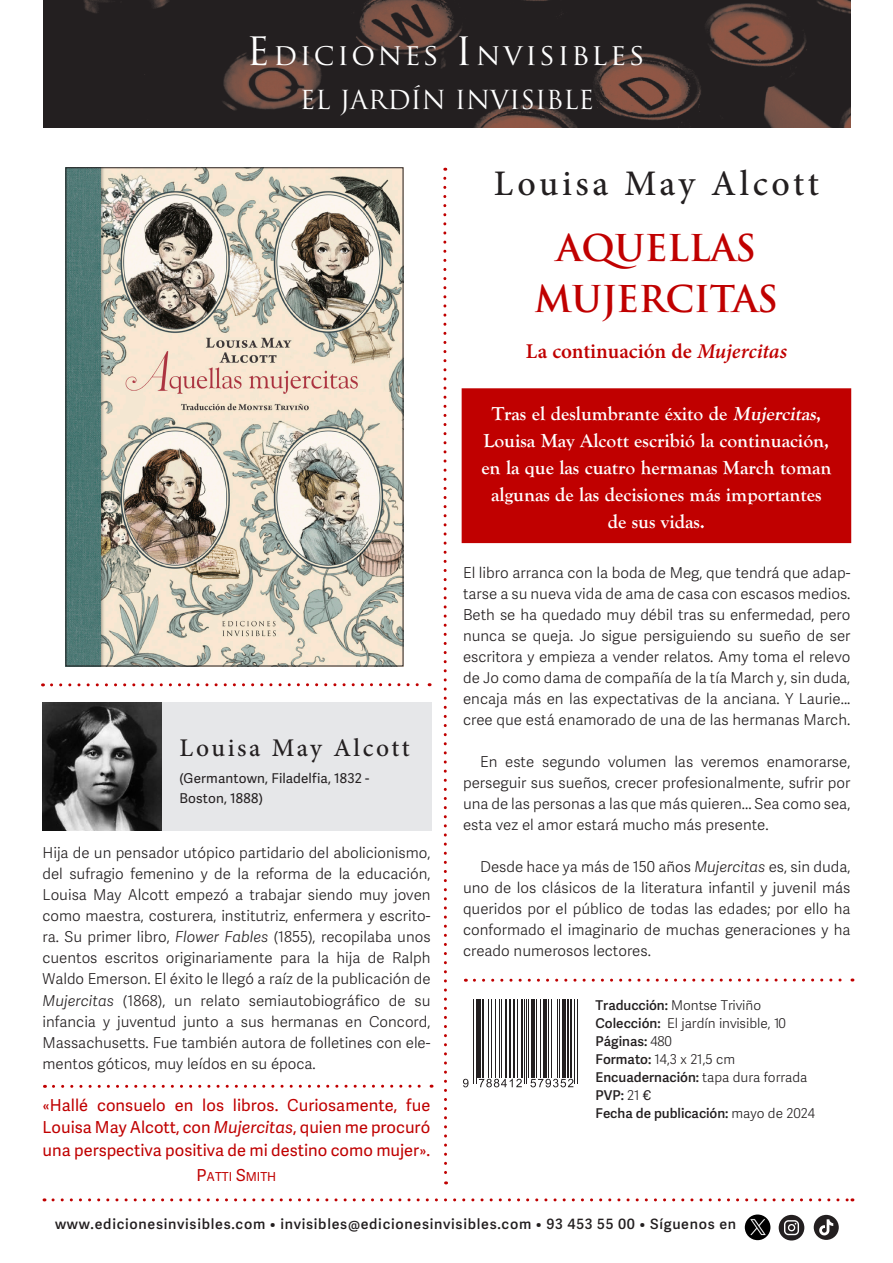
<style>
.page{position:relative;width:893px;height:1263px;background:#fff}
.page>*{position:absolute;margin:0;border:0;box-sizing:border-box;transform-origin:0 0}
.t1{font:700 36px/51px "Trajan Pro";letter-spacing:-.01em;color:#c00000;text-align:center}
.t2{font:500 36px "Minion Pro";letter-spacing:.1em;color:#231f20}
.t3{font:29.4px "Trajan Pro";letter-spacing:.09em;color:#fff}
.t4{font:25.5px "Trajan Pro";color:#fff}
.t5{font:500 25.5px "Minion Pro";letter-spacing:.1em;color:#231f20}
.t6{font:600 21px "Minion Pro";color:#c00000}
.t7{font:700 19.5px "Goudy Old Style T";color:#fff}
.t8{font:16.5px/22.5px "Adelle Sans";color:#c00000;text-align:justify}
.t9{font:300 15px/21px "Adelle Sans";color:#231f20;text-align:justify}
.t10{font:600 14.25px "Adelle Sans";letter-spacing:.05em;color:#231f20}
.t11{font:600 13.5px "Adelle Sans";color:#231f20}
.t12{font:300 13.5px "Adelle Sans";color:#231f20}
.t13{font:13.5px/19.5px "Adelle Sans";letter-spacing:.01em;color:#231f20}
.t14{font:12.3px "Adelle Sans";color:#c00000}
.s1{font-size:38.1px}
.s2{font-style:italic}
.s3{font-size:16.5px}
.s4{font-weight:600}
.s5{font-weight:300}
.s6{font-weight:400}
</style>
<div class="page">
<svg style="left:443px;top:168px;width:5px;height:1016px"></svg>
<svg style="left:479px;top:1079px;width:43px;height:8px"></svg>
<svg style="left:530px;top:1079px;width:43px;height:8px"></svg>
<svg style="left:463px;top:1079px;width:5px;height:8px"></svg>
<hr style="left:473px;top:999px;width:1px;height:85px;background:#231f20">
<hr style="left:476px;top:999px;width:1px;height:85px;background:#231f20">
<hr style="left:478px;top:999px;width:3px;height:78px;background:#231f20">
<hr style="left:482px;top:999px;width:2px;height:78px;background:#231f20">
<hr style="left:488px;top:999px;width:1px;height:78px;background:#231f20">
<hr style="left:491px;top:999px;width:1px;height:78px;background:#231f20">
<hr style="left:495px;top:999px;width:1px;height:78px;background:#231f20">
<hr style="left:499px;top:999px;width:1px;height:78px;background:#231f20">
<hr style="left:501px;top:999px;width:1px;height:78px;background:#231f20">
<hr style="left:505px;top:999px;width:2px;height:78px;background:#231f20">
<hr style="left:509px;top:999px;width:2px;height:78px;background:#231f20">
<hr style="left:513px;top:999px;width:2px;height:78px;background:#231f20">
<hr style="left:517px;top:999px;width:1px;height:78px;background:#231f20">
<hr style="left:521px;top:999px;width:2px;height:78px;background:#231f20">
<hr style="left:524px;top:999px;width:1px;height:85px;background:#231f20">
<hr style="left:526px;top:999px;width:1px;height:85px;background:#231f20">
<hr style="left:528px;top:999px;width:1px;height:78px;background:#231f20">
<hr style="left:532px;top:999px;width:3px;height:78px;background:#231f20">
<hr style="left:536px;top:999px;width:1px;height:78px;background:#231f20">
<hr style="left:540px;top:999px;width:1px;height:78px;background:#231f20">
<hr style="left:544px;top:999px;width:3px;height:78px;background:#231f20">
<hr style="left:548px;top:999px;width:1px;height:78px;background:#231f20">
<hr style="left:551px;top:999px;width:1px;height:78px;background:#231f20">
<hr style="left:557px;top:999px;width:1px;height:78px;background:#231f20">
<hr style="left:559px;top:999px;width:1px;height:78px;background:#231f20">
<hr style="left:562px;top:999px;width:3px;height:78px;background:#231f20">
<hr style="left:567px;top:999px;width:2px;height:78px;background:#231f20">
<hr style="left:570px;top:999px;width:2px;height:78px;background:#231f20">
<hr style="left:574px;top:999px;width:1px;height:85px;background:#231f20">
<hr style="left:577px;top:999px;width:1px;height:85px;background:#231f20">
<img style="left:68px;top:169px;width:333px;height:495px">
<svg style="left:53px;top:1198px;width:800px;height:3px"></svg>
<img style="left:44px;top:0;width:806px;height:128px">
<div style="left:462px;top:389px;width:388px;height:153px;background:#c00000"></div>
<div style="left:462px;top:388px;width:389px;height:155px;border:2px solid #c00000"></div>
<svg style="left:53px;top:1085px;width:379px;height:3px"></svg>
<svg style="left:474px;top:978px;width:379px;height:4px"></svg>
<svg style="left:51px;top:683px;width:379px;height:3px"></svg>
<svg style="left:779px;top:1215px;width:25px;height:25px"></svg>
<svg style="left:814px;top:1215px;width:25px;height:25px"></svg>
<img style="left:745px;top:1214px;width:25px;height:26px;border-radius:13px">
<div style="left:44px;top:702px;width:388px;height:129px;background:#e6e7e9"></div>
<img style="left:43px;top:702px;width:119px;height:129px">
<p class="t3" style="left:246px;top:35px;width:400px"><span class="s1">E</span>diciones <span class="s1">I</span>nvisibles</p>
<p class="t4" style="left:300px;top:83px;width:296px">EL JARDÍN INVISIBLE</p>
<p class="t2" style="left:494px;top:160px;width:326px">Louisa May Alcott</p>
<p class="t1" style="left:535px;top:223px;width:245px">AQUELLAS<br>MUJERCITAS</p>
<p class="t6" style="left:526px;top:336px;width:263px">La continuación de <span class="s2">Mujercitas</span></p>
<p class="t5" style="left:179px;top:731px;width:232px">Louisa May Alcott</p>
<p class="t13" style="left:179px;top:769px;width:191px">(Germantown, Filadelfia, 1832 -<br>Boston, 1888)</p>
<p class="t9" style="left:43px;top:843px;width:390px">Hija de un pensador utópico partidario del abolicionismo, del sufragio femenino y de la reforma de la educación, Louisa May Alcott empezó a trabajar siendo muy joven como maestra, costurera, institutriz, enfermera y escrito&shy;ra. Su primer libro, <span class="s2">Flower Fables</span> (1855), recopilaba unos cuentos escritos originariamente para la hija de Ralph Waldo Emerson. El éxito le llegó a raíz de la publicación de <span class="s2">Mujercitas</span> (1868), un relato semiautobiográfico de su infancia y juventud junto a sus hermanas en Concord, Massachusetts. Fue también autora de folletines con ele&shy;mentos góticos, muy leídos en su época.</p>
<p class="t8" style="left:43px;top:1094px;width:389px">«Hallé consuelo en los libros. Curiosamente, fue Louisa May Alcott, con <span class="s2">Mujercitas</span>, quien me procuró una perspectiva positiva de mi destino como mujer».</p>
<p class="t14" style="left:196px;top:1170px;width:81px"><span class="s3">P</span>atti <span class="s3">S</span>mith</p>
<p class="t7" style="left:492px;top:403px;width:331px">Tras el deslumbrante éxito de <span class="s2">Mujercitas</span>,</p>
<p class="t7" style="left:483px;top:430px;width:347px">Louisa May Alcott escribió la continuación,</p>
<p class="t7" style="left:481px;top:457px;width:352px">en la que las cuatro hermanas March toman</p>
<p class="t7" style="left:491px;top:484px;width:332px">algunas de las decisiones más importantes</p>
<p class="t7" style="left:608px;top:511px;width:99px">de sus vidas.</p>
<p class="t9" style="left:463px;top:562px;width:389px">El libro arranca con la boda de Meg, que tendrá que adap&shy;tarse a su nueva vida de ama de casa con escasos medios.<br>Beth se ha quedado muy débil tras su enfermedad, pero nunca se queja. Jo sigue persiguiendo su sueño de ser escritora y empieza a vender relatos. Amy toma el relevo de Jo como dama de compañía de la tía March y, sin duda, encaja más en las expectativas de la anciana. Y Laurie... cree que está enamorado de una de las hermanas March.</p>
<p class="t9" style="left:463px;top:751px;width:389px;text-indent:17px">En este segundo volumen las veremos enamorarse, perseguir sus sueños, crecer profesionalmente, sufrir por una de las personas a las que más quieren... Sea como sea, esta vez el amor estará mucho más presente.</p>
<p class="t9" style="left:463px;top:856px;width:389px;text-indent:17px">Desde hace ya más de 150 años <span class="s2">Mujercitas</span> es, sin duda, uno de los clásicos de la literatura infantil y juvenil más queridos por el público de todas las edades; por ello ha conformado el imaginario de muchas generaciones y ha creado numerosos lectores.</p>
<p class="t12" style="left:596px;top:998px;width:167px"><span class="s4">Traducción:</span> Montse Triviño</p>
<p class="t12" style="left:596px;top:1016px;width:192px"><span class="s4">Colección:</span> El jardín invisible, 10</p>
<p class="t11" style="left:596px;top:1034px;width:78px">Páginas: <span class="s5">480</span></p>
<p class="t12" style="left:596px;top:1052px;width:141px"><span class="s4">Formato:</span> 14,3 x 21,5 cm</p>
<p class="t11" style="left:596px;top:1070px;width:213px">Encuadernación: <span class="s5">tapa dura forrada</span></p>
<p class="t11" style="left:596px;top:1088px;width:57px">PVP: <span class="s5">21</span> <span class="s6">€</span></p>
<p class="t11" style="left:596px;top:1106px;width:221px">Fecha de publicación: <span class="s5">mayo de 2024</span></p>
<p class="t10" style="left:55px;top:1216px;width:683px">www.edicionesinvisibles.com • invisibles@edicionesinvisibles.com • 93 453 55 00 • Síguenos en</p>
</div>
